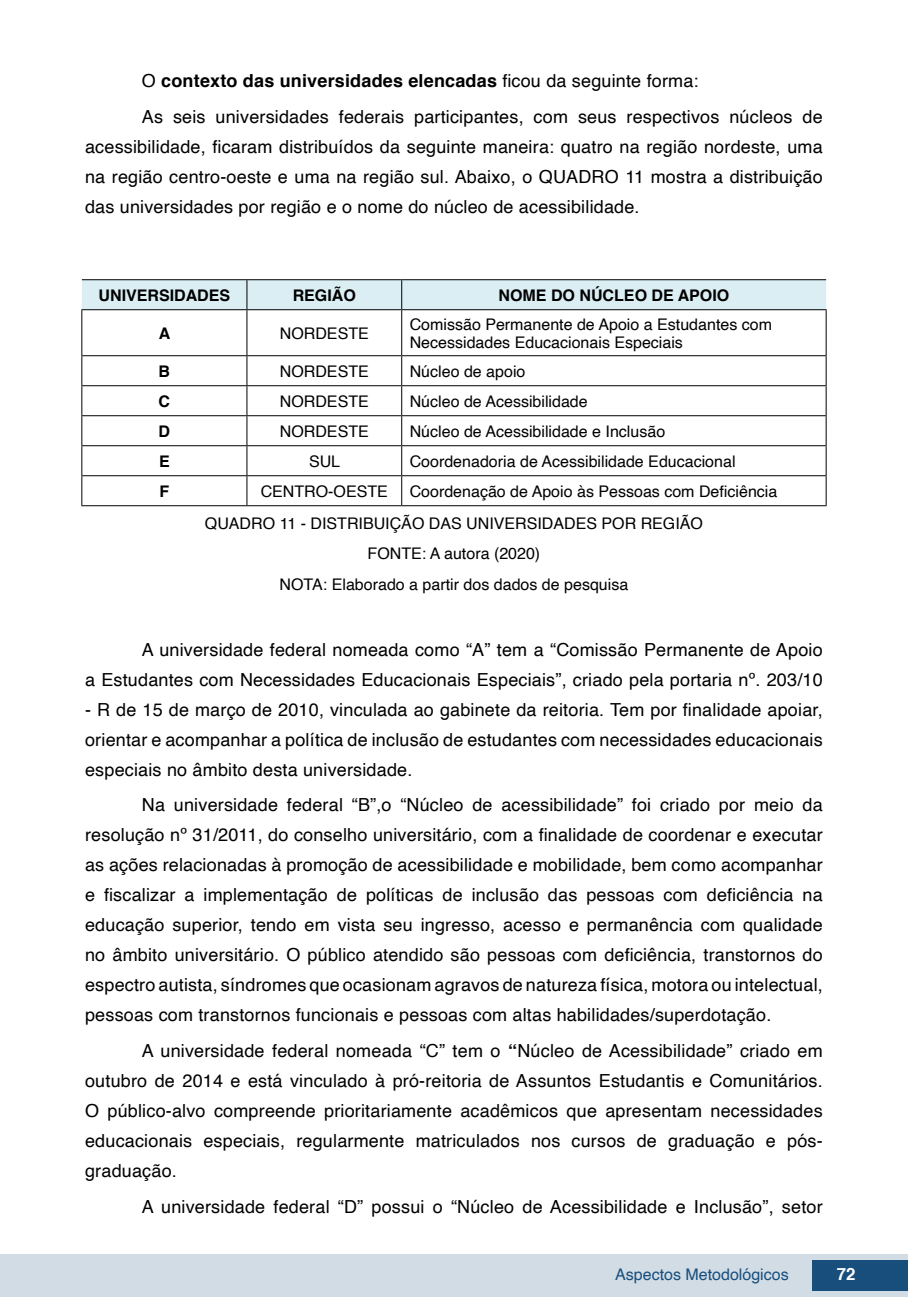
<style>
.page{position:relative;width:908px;height:1304px;background:#fff}
.page>*{position:absolute;margin:0;border:0;box-sizing:border-box;transform-origin:0 0}
.txt{font:18px/30px "Helvetica";letter-spacing:.01em;color:#000;text-align:justify}
.txt-2{font:700 18px "Helvetica";letter-spacing:.01em;color:#000}
.t1{font:700 16.8px "Helvetica";color:#fff}
.tab_txt{font:16px/18px "Helvetica";color:#000}
.imagens_graf_tab{font:16px "Helvetica";color:#000}
.tab_txt-2{font:700 16px "Helvetica";color:#000}
.t2{font:16px "Helvetica";color:#184e7c}
.s1{font-weight:400}
.s2{font-weight:700}
</style>
<div class="page">
<div style="left:0;top:1254px;width:906px;height:43px;background:#d1dce5"></div>
<div style="left:812px;top:1261px;width:95px;height:30px;background:#184e7c"></div>
<div style="left:82px;top:280px;width:743px;height:29px;background:#daeef3"></div>
<hr style="left:82px;top:279px;width:165px;height:1px;background:#000">
<hr style="left:247px;top:279px;width:154px;height:1px;background:#000">
<hr style="left:401px;top:279px;width:424px;height:1px;background:#000">
<hr style="left:81px;top:309px;width:166px;height:1px;background:#000">
<hr style="left:247px;top:309px;width:154px;height:1px;background:#000">
<hr style="left:401px;top:309px;width:425px;height:1px;background:#000">
<hr style="left:81px;top:355px;width:166px;height:1px;background:#000">
<hr style="left:247px;top:355px;width:154px;height:1px;background:#000">
<hr style="left:401px;top:355px;width:425px;height:1px;background:#000">
<hr style="left:81px;top:385px;width:166px;height:1px;background:#000">
<hr style="left:247px;top:385px;width:154px;height:1px;background:#000">
<hr style="left:401px;top:385px;width:425px;height:1px;background:#000">
<hr style="left:81px;top:415px;width:166px;height:1px;background:#000">
<hr style="left:247px;top:415px;width:154px;height:1px;background:#000">
<hr style="left:401px;top:415px;width:425px;height:1px;background:#000">
<hr style="left:81px;top:445px;width:166px;height:1px;background:#000">
<hr style="left:247px;top:445px;width:154px;height:1px;background:#000">
<hr style="left:401px;top:445px;width:425px;height:1px;background:#000">
<hr style="left:81px;top:475px;width:166px;height:1px;background:#000">
<hr style="left:247px;top:475px;width:154px;height:1px;background:#000">
<hr style="left:401px;top:475px;width:425px;height:1px;background:#000">
<hr style="left:81px;top:505px;width:166px;height:1px;background:#000">
<hr style="left:247px;top:505px;width:154px;height:1px;background:#000">
<hr style="left:401px;top:505px;width:425px;height:1px;background:#000">
<hr style="left:81px;top:310px;width:1px;height:45px;background:#000">
<svg style="left:81px;top:356px;width:1px;height:149px"></svg>
<hr style="left:246px;top:310px;width:1px;height:45px;background:#000">
<hr style="left:401px;top:310px;width:1px;height:45px;background:#000">
<hr style="left:825px;top:310px;width:1px;height:45px;background:#000">
<svg style="left:246px;top:356px;width:1px;height:149px"></svg>
<svg style="left:401px;top:356px;width:1px;height:149px"></svg>
<svg style="left:825px;top:356px;width:1px;height:149px"></svg>
<p class="txt-2" style="left:142px;top:66px;width:558px"><span class="s1">O</span> contexto das universidades elencadas <span class="s1">ficou da seguinte forma:</span></p>
<p class="txt" style="left:85px;top:102px;width:738px;text-indent:57px">As seis universidades federais participantes, com seus respectivos núcleos de acessibilidade, ficaram distribuídos da seguinte maneira: quatro na região nordeste, uma na região centro-oeste e uma na região sul. Abaixo, o QUADRO 11 mostra a distribuição das universidades por região e o nome do núcleo de acessibilidade.</p>
<p class="tab_txt-2" style="left:98px;top:282px;width:133px">UNIVERSIDADES</p>
<p class="tab_txt-2" style="left:292px;top:282px;width:65px">REGIÃO</p>
<p class="tab_txt-2" style="left:498px;top:282px;width:232px">NOME DO NÚCLEO DE APOIO</p>
<p class="tab_txt-2" style="left:159px;top:320px;width:13px">A</p>
<p class="tab_txt" style="left:280px;top:325px;width:90px">NORDESTE</p>
<p class="tab_txt" style="left:409px;top:316px;width:363px">Comissão Permanente de Apoio a Estudantes com<br>Necessidades Educacionais Especiais</p>
<p class="tab_txt-2" style="left:158px;top:358px;width:13px">B</p>
<p class="tab_txt" style="left:280px;top:363px;width:90px">NORDESTE</p>
<p class="tab_txt" style="left:409px;top:363px;width:117px">Núcleo de apoio</p>
<p class="tab_txt-2" style="left:158px;top:388px;width:13px">C</p>
<p class="tab_txt" style="left:280px;top:393px;width:90px">NORDESTE</p>
<p class="tab_txt" style="left:409px;top:393px;width:179px">Núcleo de Acessibilidade</p>
<p class="tab_txt-2" style="left:158px;top:418px;width:13px">D</p>
<p class="tab_txt" style="left:280px;top:423px;width:90px">NORDESTE</p>
<p class="tab_txt" style="left:409px;top:423px;width:257px">Núcleo de Acessibilidade e Inclusão</p>
<p class="tab_txt-2" style="left:159px;top:448px;width:12px">E</p>
<p class="tab_txt" style="left:309px;top:453px;width:33px">SUL</p>
<p class="tab_txt" style="left:409px;top:453px;width:327px">Coordenadoria de Acessibilidade Educacional</p>
<p class="tab_txt-2" style="left:159px;top:478px;width:11px">F</p>
<p class="tab_txt" style="left:260px;top:483px;width:129px">CENTRO-OESTE</p>
<p class="tab_txt" style="left:409px;top:483px;width:369px">Coordenação de Apoio às Pessoas com Deficiência</p>
<p class="imagens_graf_tab" style="left:205px;top:511px;width:499px">QUADRO 11 - DISTRIBUIÇÃO DAS UNIVERSIDADES POR REGIÃO</p>
<p class="imagens_graf_tab" style="left:367px;top:541px;width:174px">FONTE: A autora (2020)</p>
<p class="imagens_graf_tab" style="left:279px;top:572px;width:350px">NOTA: Elaborado a partir dos dados de pesquisa</p>
<p class="txt" style="left:85px;top:635px;width:738px;text-align:right">A universidade federal nomeada como “A” tem a “Comissão Permanente de Apoio<br>a Estudantes com Necessidades Educacionais Especiais”, criado pela portaria nº. 203/10</p>
<p class="txt" style="left:85px;top:695px;width:738px">- R de 15 de março de 2010, vinculada ao gabinete da reitoria. Tem por finalidade apoiar, orientar e acompanhar a política de inclusão de estudantes com necessidades educacionais especiais no âmbito desta universidade.</p>
<p class="txt" style="left:85px;top:790px;width:738px;text-indent:57px">Na universidade federal “B”,o “Núcleo de acessibilidade” foi criado por meio da resolução nº 31/2011, do conselho universitário, com a finalidade de coordenar e executar as ações relacionadas à promoção de acessibilidade e mobilidade, bem como acompanhar e fiscalizar a implementação de políticas de inclusão das pessoas com deficiência na educação superior, tendo em vista seu ingresso, acesso e permanência com qualidade no âmbito universitário. O público atendido são pessoas com deficiência, transtornos do espectro autista, síndromes que ocasionam agravos de natureza física, motora ou intelectual, pessoas com transtornos funcionais e pessoas com altas habilidades/superdotação.</p>
<p class="txt" style="left:85px;top:1036px;width:738px;text-indent:57px">A universidade federal nomeada “C” tem o <span class="s2">“</span>Núcleo de Acessibilidade” criado em outubro de 2014 e está vinculado à pró-reitoria de Assuntos Estudantis e Comunitários.<br>O público-alvo compreende prioritariamente acadêmicos que apresentam necessidades educacionais especiais, regularmente matriculados nos cursos de graduação e pós&shy;graduação.</p>
<p class="txt" style="left:142px;top:1192px;width:682px">A universidade federal “D” possui o “Núcleo de Acessibilidade e Inclusão”, setor</p>
<p class="t2" style="left:615px;top:1262px;width:175px">Aspectos Metodológicos</p>
<p class="t1" style="left:836px;top:1261px;width:20px">72</p>
</div>
